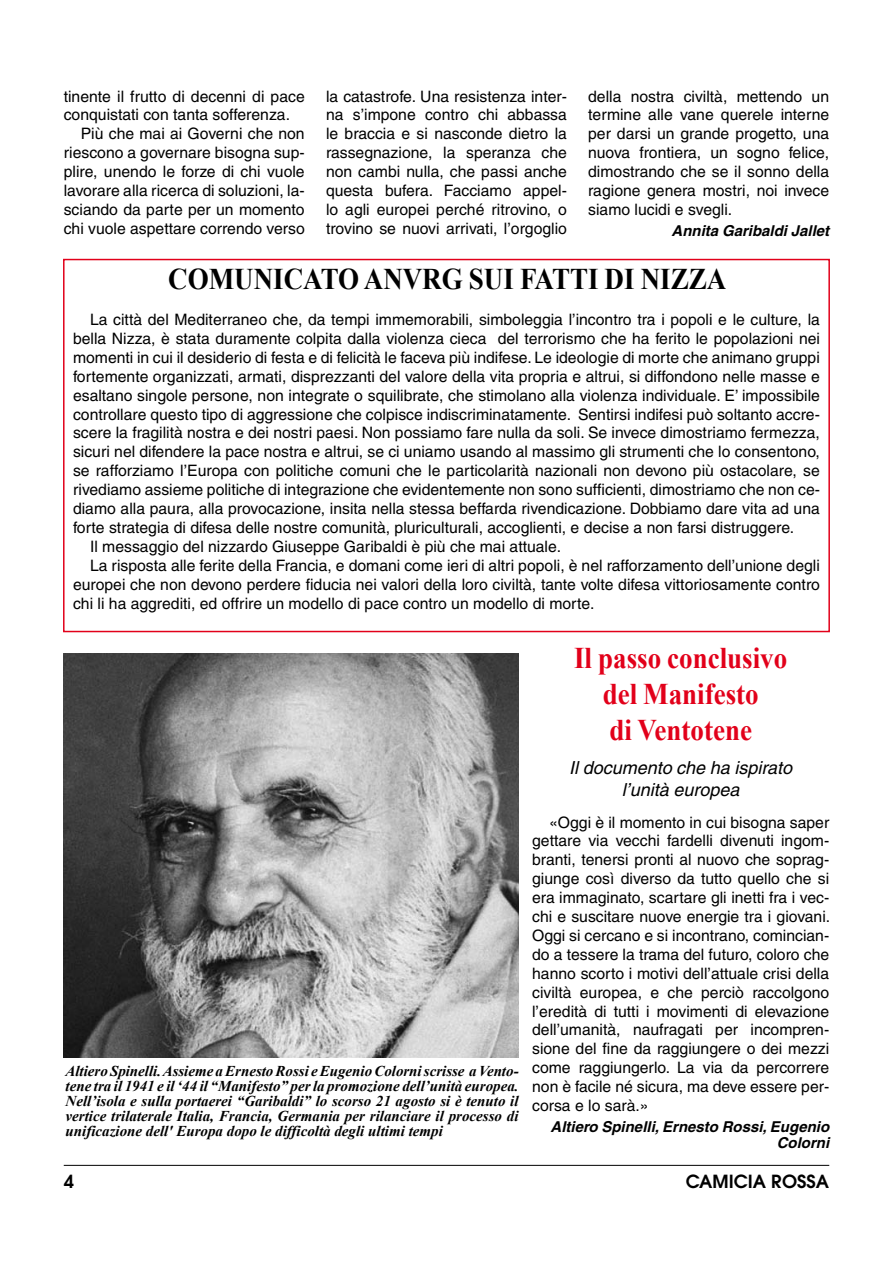
<style>
.page{position:relative;width:893px;height:1263px;background:#fff}
.page>*{position:absolute;margin:0;border:0;box-sizing:border-box;transform-origin:0 0}
.t1{font:700 30px/36px "Times New Roman";color:#e2001a;text-align:center;scale:.9 1}
.t2{font:700 30px "Times New Roman";color:#000;scale:.9 1}
.t3{font:italic 18px/21.6px "Helvetica";color:#000;text-align:center}
.t4{font:600 18px "Avant Garde";color:#000}
.t5{font:15.75px/18.9px "Helvetica";color:#000;text-align:justify}
.t6{font:italic 700 15px/15px "Times New Roman";color:#000;text-align:justify}
.t7{font:italic 700 15px/16.5px "Helvetica";color:#000;text-align:right}
</style>
<div class="page">
<hr style="left:64px;top:1165px;width:765px;height:1px;background:#000">
<div style="left:63px;top:259px;width:767px;height:373px;border:2px solid #e2001a"></div>
<img style="left:64px;top:654px;width:455px;height:404px">
<p class="t5" style="left:326px;top:86px;width:242px">la catastrofe. Una resistenza inter&shy;na s’impone contro chi abbassa le braccia e si nasconde dietro la rassegnazione, la speranza che non cambi nulla, che passi anche questa bufera. Facciamo appel&shy;lo agli europei perché ritrovino, o trovino se nuovi arrivati, l’orgoglio</p>
<p class="t5" style="left:588px;top:86px;width:242px">della nostra civiltà, mettendo un termine alle vane querele interne per darsi un grande progetto, una nuova frontiera, un sogno felice, dimostrando che se il sonno della ragione genera mostri, noi invece siamo lucidi e svegli.</p>
<p class="t5" style="left:64px;top:86px;width:242px">tinente il frutto di decenni di pace</p>
<p class="t5" style="left:64px;top:105px;width:228px">conquistati con tanta sofferenza.</p>
<p class="t5" style="left:81px;top:124px;width:225px">Più che mai ai Governi che non</p>
<p class="t5" style="left:64px;top:143px;width:242px">riescono a governare bisogna sup-</p>
<p class="t5" style="left:64px;top:162px;width:242px">plire, unendo le forze di chi vuole</p>
<p class="t5" style="left:64px;top:181px;width:242px">lavorare alla ricerca di soluzioni, la-</p>
<p class="t5" style="left:64px;top:200px;width:242px">sciando da parte per un momento</p>
<p class="t5" style="left:64px;top:219px;width:242px">chi vuole aspettare correndo verso</p>
<p class="t7" style="left:672px;top:222px;width:159px">Annita Garibaldi Jallet</p>
<h1 class="t2" style="left:168px;top:258px;width:621px">COMUNICATO ANVRG SUI FATTI DI NIZZA</h1>
<p class="t5" style="left:90px;top:310px;width:731px">La città del Mediterraneo che, da tempi immemorabili, simboleggia l’incontro tra i popoli e le culture, la</p>
<p class="t5" style="left:73px;top:329px;width:748px">bella Nizza, è stata duramente colpita dalla violenza cieca del terrorismo che ha ferito le popolazioni nei</p>
<p class="t5" style="left:73px;top:348px;width:748px">momenti in cui il desiderio di festa e di felicità le faceva più indifese. Le ideologie di morte che animano gruppi</p>
<p class="t5" style="left:73px;top:367px;width:748px">fortemente organizzati, armati, disprezzanti del valore della vita propria e altrui, si diffondono nelle masse e</p>
<p class="t5" style="left:73px;top:386px;width:748px">esaltano singole persone, non integrate o squilibrate, che stimolano alla violenza individuale. E’ impossibile</p>
<p class="t5" style="left:73px;top:404px;width:748px">controllare questo tipo di aggressione che colpisce indiscriminatamente. Sentirsi indifesi può soltanto accre-</p>
<p class="t5" style="left:73px;top:423px;width:748px">scere la fragilità nostra e dei nostri paesi. Non possiamo fare nulla da soli. Se invece dimostriamo fermezza,</p>
<p class="t5" style="left:73px;top:442px;width:748px">sicuri nel difendere la pace nostra e altrui, se ci uniamo usando al massimo gli strumenti che lo consentono,</p>
<p class="t5" style="left:73px;top:461px;width:748px">se rafforziamo l’Europa con politiche comuni che le particolarità nazionali non devono più ostacolare, se</p>
<p class="t5" style="left:73px;top:480px;width:748px">rivediamo assieme politiche di integrazione che evidentemente non sono sufficienti, dimostriamo che non ce-</p>
<p class="t5" style="left:73px;top:499px;width:748px">diamo alla paura, alla provocazione, insita nella stessa beffarda rivendicazione. Dobbiamo dare vita ad una</p>
<p class="t5" style="left:73px;top:518px;width:723px">forte strategia di difesa delle nostre comunità, pluriculturali, accoglienti, e decise a non farsi distruggere.</p>
<p class="t5" style="left:90px;top:537px;width:472px">Il messaggio del nizzardo Giuseppe Garibaldi è più che mai attuale.</p>
<p class="t5" style="left:90px;top:556px;width:731px">La risposta alle ferite della Francia, e domani come ieri di altri popoli, è nel rafforzamento dell’unione degli</p>
<p class="t5" style="left:73px;top:575px;width:748px">europei che non devono perdere fiducia nei valori della loro civiltà, tante volte difesa vittoriosamente contro</p>
<p class="t5" style="left:73px;top:593px;width:523px">chi li ha aggrediti, ed offrire un modello di pace contro un modello di morte.</p>
<p class="t6" style="left:66px;top:1063px;width:455px">Altiero Spinelli. Assieme a Ernesto Rossi e Eugenio Colorni scrisse a Vento&shy;tene tra il 1941 e il ‘44 il “Manifesto” per la promozione dell’unità europea.<br>Nell’isola e sulla portaerei “Garibaldi” lo scorso 21 agosto si è tenuto il vertice trilaterale Italia, Francia, Germania per rilanciare il processo di unificazione dell' Europa dopo le difficoltà degli ultimi tempi</p>
<h1 class="t1" style="left:574px;top:639px;width:238px">Il passo conclusivo del Manifesto<br>di Ventotene</h1>
<p class="t3" style="left:569px;top:757px;width:224px">Il documento che ha ispirato l’unità europea</p>
<p class="t5" style="left:532px;top:812px;width:300px;text-indent:17px">«Oggi è il momento in cui bisogna saper gettare via vecchi fardelli divenuti ingom&shy;branti, tenersi pronti al nuovo che soprag&shy;giunge così diverso da tutto quello che si era immaginato, scartare gli inetti fra i vec&shy;chi e suscitare nuove energie tra i giovani.<br>Oggi si cercano e si incontrano, comincian&shy;do a tessere la trama del futuro, coloro che hanno scorto i motivi dell’attuale crisi della civiltà europea, e che perciò raccolgono l’eredità di tutti i movimenti di elevazione dell’umanità, naufragati per incompren&shy;sione del fine da raggiungere o dei mezzi come raggiungerlo. La via da percorrere non è facile né sicura, ma deve essere per&shy;corsa e lo sarà.»</p>
<p class="t7" style="left:550px;top:1118px;width:280px">Altiero Spinelli, Ernesto Rossi, Eugenio<br>Colorni</p>
<p class="t4" style="left:686px;top:1169px;width:145px">CAMICIA ROSSA</p>
</div>
